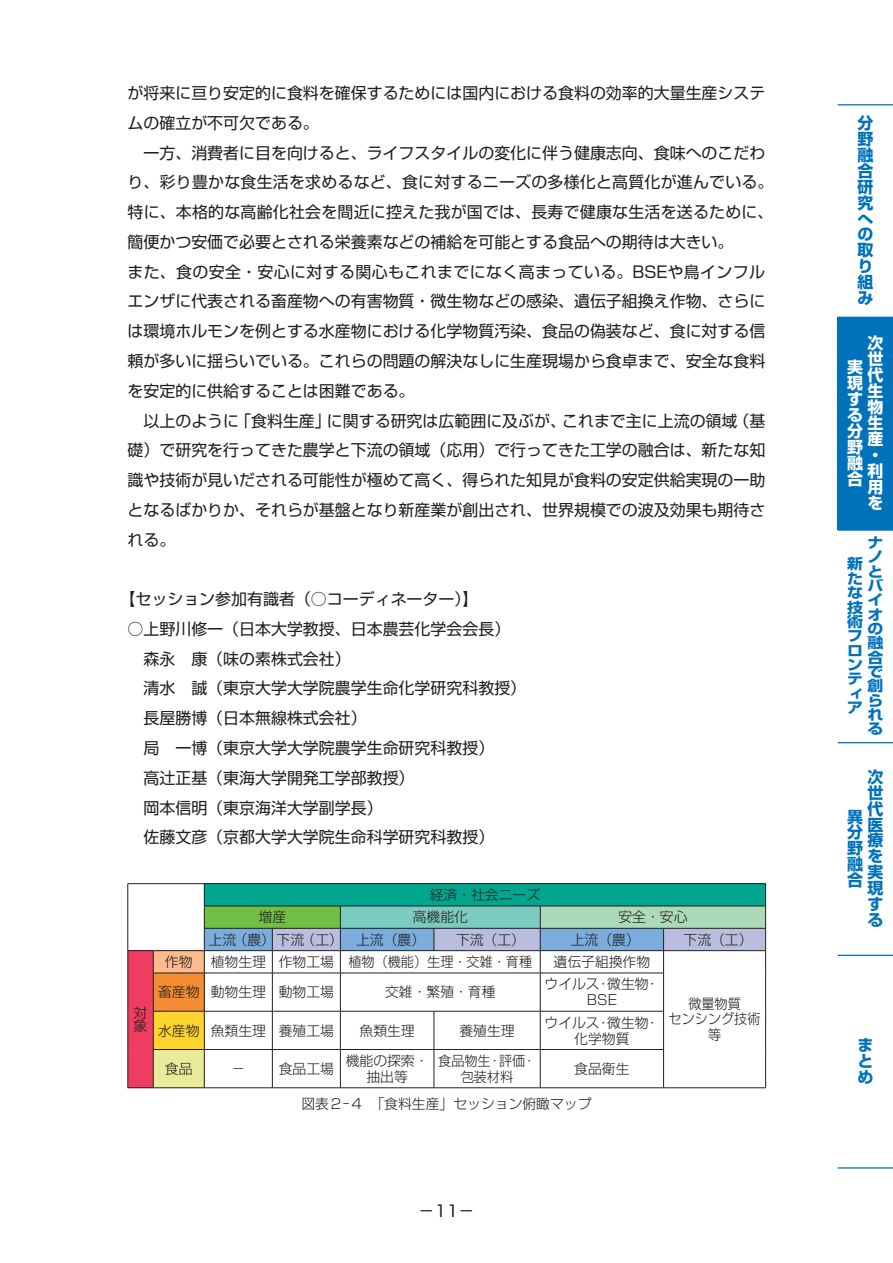
<style>
.page{position:relative;width:893px;height:1263px;background:#fff}
.page>*{position:absolute;margin:0;border:0;box-sizing:border-box;transform-origin:0 0}
.t1{font:15.9px/29.7px "Shin Go Pro";color:#231f20}
.t2{font:700 15.9px/15.9px "Shin Go Pro";color:#0072bc;text-align:justify}
.t3{font:700 15.9px/15.9px "Shin Go Pro";color:#fff}
.t4{font:700 14.4px/14.4px "Shin Go Pro";color:#0072bc;text-align:justify;scale:1.11 1}
.t5{font:300 13.8px/15.9px "Shin Go Pro";color:#231f20;text-align:center}
.t6{font:300 13.8px/15.9px "Shin Go Pro";color:#231f20;text-align:center;scale:.95 1}
</style>
<div class="page">
<div style="left:128px;top:951px;width:25px;height:137px;background:#ee3d60"></div>
<div style="left:153px;top:951px;width:51px;height:22px;background:#fabc8d"></div>
<div style="left:153px;top:973px;width:51px;height:38px;background:#f58b32"></div>
<div style="left:153px;top:1011px;width:51px;height:38px;background:#ffd42e"></div>
<div style="left:153px;top:1049px;width:51px;height:39px;background:#e8ec99"></div>
<hr style="left:153px;top:883px;width:51px;height:1px;background:#231f20">
<hr style="left:204px;top:883px;width:68px;height:1px;background:#231f20">
<hr style="left:272px;top:883px;width:68px;height:1px;background:#231f20">
<hr style="left:340px;top:883px;width:94px;height:1px;background:#231f20">
<hr style="left:434px;top:883px;width:106px;height:1px;background:#231f20">
<hr style="left:540px;top:883px;width:124px;height:1px;background:#231f20">
<hr style="left:664px;top:883px;width:102px;height:1px;background:#231f20">
<hr style="left:153px;top:950px;width:51px;height:1px;background:#231f20">
<svg style="left:128px;top:883px;width:26px;height:90px"></svg>
<svg style="left:204px;top:884px;width:562px;height:89px"></svg>
<hr style="left:128px;top:973px;width:1px;height:38px;background:#231f20">
<hr style="left:765px;top:973px;width:1px;height:38px;background:#231f20">
<hr style="left:128px;top:1011px;width:1px;height:38px;background:#231f20">
<hr style="left:765px;top:1011px;width:1px;height:38px;background:#231f20">
<hr style="left:128px;top:1049px;width:1px;height:38px;background:#231f20">
<hr style="left:765px;top:1049px;width:1px;height:38px;background:#231f20">
<hr style="left:153px;top:973px;width:51px;height:1px;background:#231f20">
<hr style="left:153px;top:973px;width:1px;height:38px;background:#231f20">
<hr style="left:204px;top:973px;width:68px;height:1px;background:#231f20">
<hr style="left:204px;top:973px;width:1px;height:38px;background:#231f20">
<hr style="left:272px;top:973px;width:68px;height:1px;background:#231f20">
<hr style="left:272px;top:973px;width:1px;height:38px;background:#231f20">
<hr style="left:340px;top:973px;width:94px;height:1px;background:#231f20">
<hr style="left:340px;top:973px;width:1px;height:38px;background:#231f20">
<hr style="left:434px;top:973px;width:106px;height:1px;background:#231f20">
<hr style="left:540px;top:973px;width:124px;height:1px;background:#231f20">
<hr style="left:540px;top:973px;width:1px;height:38px;background:#231f20">
<hr style="left:663px;top:973px;width:1px;height:38px;background:#231f20">
<hr style="left:153px;top:1011px;width:51px;height:1px;background:#231f20">
<hr style="left:153px;top:1011px;width:1px;height:38px;background:#231f20">
<hr style="left:204px;top:1011px;width:68px;height:1px;background:#231f20">
<hr style="left:204px;top:1011px;width:1px;height:38px;background:#231f20">
<hr style="left:272px;top:1011px;width:68px;height:1px;background:#231f20">
<hr style="left:272px;top:1011px;width:1px;height:38px;background:#231f20">
<hr style="left:340px;top:1011px;width:94px;height:1px;background:#231f20">
<hr style="left:340px;top:1011px;width:1px;height:38px;background:#231f20">
<hr style="left:434px;top:1011px;width:106px;height:1px;background:#231f20">
<hr style="left:434px;top:1011px;width:1px;height:38px;background:#231f20">
<hr style="left:540px;top:1011px;width:124px;height:1px;background:#231f20">
<hr style="left:540px;top:1011px;width:1px;height:38px;background:#231f20">
<hr style="left:663px;top:1011px;width:1px;height:38px;background:#231f20">
<hr style="left:153px;top:1049px;width:51px;height:1px;background:#231f20">
<hr style="left:153px;top:1050px;width:1px;height:37px;background:#231f20">
<hr style="left:204px;top:1049px;width:68px;height:1px;background:#231f20">
<hr style="left:204px;top:1050px;width:1px;height:37px;background:#231f20">
<hr style="left:272px;top:1049px;width:68px;height:1px;background:#231f20">
<hr style="left:272px;top:1050px;width:1px;height:37px;background:#231f20">
<hr style="left:340px;top:1049px;width:94px;height:1px;background:#231f20">
<hr style="left:340px;top:1050px;width:1px;height:37px;background:#231f20">
<hr style="left:434px;top:1049px;width:106px;height:1px;background:#231f20">
<hr style="left:434px;top:1050px;width:1px;height:37px;background:#231f20">
<hr style="left:540px;top:1049px;width:124px;height:1px;background:#231f20">
<hr style="left:540px;top:1050px;width:1px;height:37px;background:#231f20">
<hr style="left:663px;top:1050px;width:1px;height:37px;background:#231f20">
<svg style="left:128px;top:1087px;width:25px;height:1px"></svg>
<hr style="left:153px;top:1087px;width:51px;height:1px;background:#231f20">
<hr style="left:204px;top:1087px;width:68px;height:1px;background:#231f20">
<hr style="left:272px;top:1087px;width:68px;height:1px;background:#231f20">
<hr style="left:340px;top:1087px;width:94px;height:1px;background:#231f20">
<hr style="left:434px;top:1087px;width:106px;height:1px;background:#231f20">
<hr style="left:540px;top:1087px;width:124px;height:1px;background:#231f20">
<hr style="left:664px;top:1087px;width:102px;height:1px;background:#231f20">
<div style="left:838px;top:317px;width:55px;height:212px;background:#0072bc"></div>
<hr style="left:838px;top:104px;width:55px;height:1px;background:#0072bc">
<hr style="left:838px;top:529px;width:55px;height:2px;background:#0072bc">
<hr style="left:838px;top:742px;width:55px;height:1px;background:#0072bc">
<hr style="left:838px;top:955px;width:55px;height:1px;background:#0072bc">
<hr style="left:838px;top:1167px;width:55px;height:1px;background:#0072bc">
<p class="t1" style="left:128px;top:76px;width:647px">が将来に亘り安定的に食料を確保するためには国内における食料の効率的大量生産システムの確立が不可欠である。<br>　一方、消費者に目を向けると、ライフスタイルの変化に伴う健康志向、食味へのこだわり、彩り豊かな食生活を求めるなど、食に対するニーズの多様化と高質化が進んでいる。特に、本格的な高齢化社会を間近に控えた我が国では、長寿で健康な生活を送るために、簡便かつ安価で必要とされる栄養素などの補給を可能とする食品への期待は大きい。<br>また、食の安全・安心に対する関心もこれまでになく高まっている。BSEや鳥インフルエンザに代表される畜産物への有害物質・微生物などの感染、遺伝子組換え作物、さらには環境ホルモンを例とする水産物における化学物質汚染、食品の偽装など、食に対する信頼が多いに揺らいでいる。これらの問題の解決なしに生産現場から食卓まで、安全な食料を安定的に供給することは困難である。<br>　以上のように「食料生産」に関する研究は広範囲に及ぶが、これまで主に上流の領域（基礎）で研究を行ってきた農学と下流の領域（応用）で行ってきた工学の融合は、新たな知識や技術が見いだされる可能性が極めて高く、得られた知見が食料の安定供給実現の一助となるばかりか、それらが基盤となり新産業が創出され、世界規模での波及効果も期待される。</p>
<p class="t1" style="left:120px;top:582px;width:360px">【セッション参加有識者（○コーディネーター）】</p>
<p class="t1" style="left:128px;top:612px;width:400px">○上野川修一（日本大学教授、日本農芸化学会会長）　　森永　康（味の素株式会社）<br>　清水　誠（東京大学大学院農学生命化学研究科教授）　長屋勝博（日本無線株式会社）<br>　局　一博（東京大学大学院農学生命研究科教授）<br>　高辻正基（東海大学開発工学部教授）<br>　岡本信明（東京海洋大学副学長）<br>　佐藤文彦（京都大学大学院生命科学研究科教授）</p>
<p class="t5" style="left:430px;top:885px;width:112px">経済・社会ニーズ</p>
<p class="t5" style="left:259px;top:907px;width:29px">増産</p>
<p class="t5" style="left:413px;top:907px;width:57px">高機能化</p>
<p class="t5" style="left:618px;top:907px;width:71px">安全・安心</p>
<p class="t5" style="left:209px;top:930px;width:218px">上流（農）下流（工） 上流（農）</p>
<p class="t5" style="left:456px;top:930px;width:71px">下流（工）</p>
<p class="t5" style="left:571px;top:930px;width:71px">上流（農）</p>
<p class="t5" style="left:683px;top:930px;width:71px">下流（工）</p>
<p class="t5" style="left:134px;top:1004px;width:15px;line-height:13.8px;text-align:left">対象</p>
<p class="t5" style="left:165px;top:952px;width:29px">作物</p>
<p class="t5" style="left:211px;top:952px;width:323px">植物生理 作物工場 植物（機能）生理・交雑・育種</p>
<p class="t5" style="left:553px;top:952px;width:98px">遺伝子組換作物</p>
<p class="t5" style="left:158px;top:982px;width:177px">畜産物 動物生理 動物工場</p>
<p class="t5" style="left:385px;top:982px;width:112px">交雑・繁殖・育種</p>
<p class="t5" style="left:544px;top:974px;width:116px">ウイルス・微生物・<br>BSE</p>
<p class="t5" style="left:158px;top:1021px;width:177px">水産物 魚類生理 養殖工場</p>
<p class="t5" style="left:360px;top:1021px;width:57px">魚類生理</p>
<p class="t5" style="left:459px;top:1021px;width:57px">養殖生理</p>
<p class="t5" style="left:544px;top:1013px;width:116px">ウイルス・微生物・化学物質</p>
<p class="t5" style="left:165px;top:1059px;width:29px">食品</p>
<p class="t5" style="left:231px;top:1059px;width:15px">－</p>
<p class="t5" style="left:279px;top:1059px;width:57px">食品工場</p>
<p class="t5" style="left:346px;top:1051px;width:84px">機能の探索・抽出等</p>
<p class="t6" style="left:438px;top:1051px;width:104px">食品物生・評価・包装材料</p>
<p class="t5" style="left:574px;top:1059px;width:57px">食品衛生</p>
<p class="t5" style="left:301px;top:1094px;width:292px">図表２-４　「食料生産」セッション俯瞰マップ</p>
<p class="t6" style="left:669px;top:994px;width:98px">微量物質<br>センシング技術等</p>
<p class="t1" style="left:418px;top:1195px;width:58px">－11－</p>
<p class="t2" style="left:857px;top:113px;width:17px;text-align:left">分野融合研究への取り組み</p>
<p class="t3" style="left:867px;top:334px;width:17px">次世代生物生産・利用を</p>
<p class="t3" style="left:847px;top:358px;width:17px;text-align:justify">実現する分野融合</p>
<p class="t4" style="left:867px;top:534px;width:16px">ナノとバイオの融合で創られる</p>
<p class="t4" style="left:847px;top:555px;width:16px">新たな技術フロンティア</p>
<p class="t2" style="left:867px;top:767px;width:17px">次世代医療を実現する</p>
<p class="t2" style="left:847px;top:807px;width:17px">異分野融合</p>
<p class="t2" style="left:857px;top:1035px;width:17px">まとめ</p>
</div>
